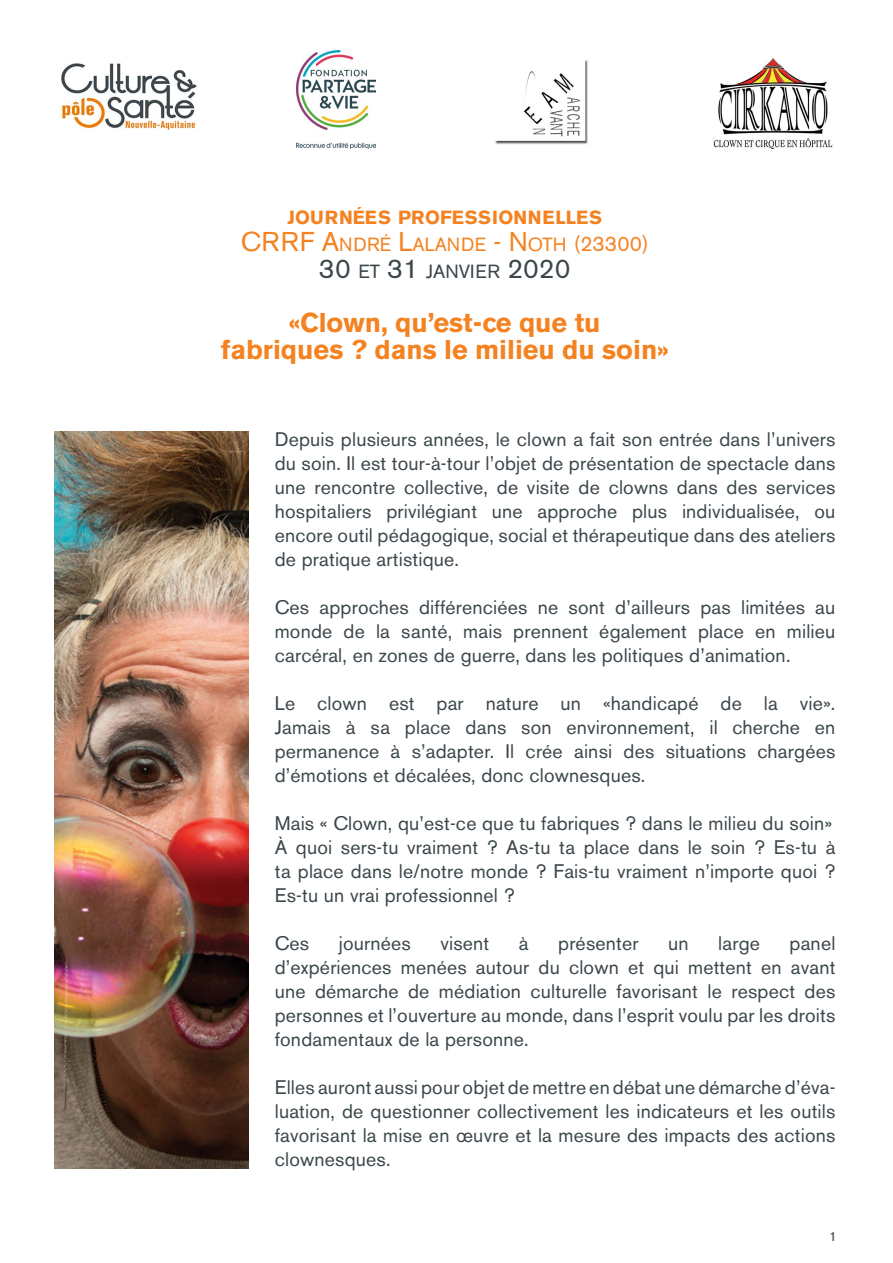
<style>
.page{position:relative;width:893px;height:1263px;background:#fff}
.page>*{position:absolute;margin:0;border:0;box-sizing:border-box;transform-origin:0 0}
.t1{font:700 27px/27px "Akzidenz Grotesk BE";color:#f58220;text-align:center}
.t2{font:19.5px/24px "Akzidenz Grotesk BE";letter-spacing:.01em;color:#3b464b;text-align:justify}
.t3{font:700 18.9px/27px "Akzidenz Grotesk BE";letter-spacing:.02em;color:#f58220;text-align:center}
.t4{font:13.5px "Akzidenz Grotesk BE";color:#3b464b}
.s1{font-weight:400;font-size:27px}
.s2{font-weight:400}
.s3{font-weight:400;font-size:21px}
.s4{font-weight:400;font-size:27px;color:#3b464b}
.s5{font-weight:400;color:#3b464b}
</style>
<div class="page">
<img style="left:54px;top:432px;width:194px;height:736px">
<img style="left:495px;top:60px;width:93px;height:85px">
<img style="left:296px;top:51px;width:79px;height:98px">
<img style="left:61px;top:63px;width:136px;height:68px">
<img style="left:713px;top:58px;width:120px;height:90px">
<p class="t3" style="left:241px;top:204px;width:409px">JOURNÉES PROFESSIONNELLES<br><span class="s1">CRRF A</span><span class="s2">NDRÉ</span> <span class="s1">L</span><span class="s2">ALANDE</span> <span class="s1">- N</span> <span class="s2">OTH</span> <span class="s3">(23300)<br></span><span class="s4">30</span> <span class="s5">ET</span> <span class="s4">31</span> <span class="s5">JANVIER</span> <span class="s4">2020</span></p>
<h1 class="t1" style="left:221px;top:309px;width:449px">«Clown, qu’est-ce que tu<br>fabriques ? dans le milieu du soin»</h1>
<p class="t2" style="left:275px;top:427px;width:562px">Depuis plusieurs années, le clown a fait son entrée dans l’univers du soin. Il est tour-à-tour l’objet de présentation de spectacle dans une rencontre collective, de visite de clowns dans des services hospitaliers privilégiant une approche plus individualisée, ou encore outil pédagogique, social et thérapeutique dans des ateliers de pratique artistique.</p>
<p class="t2" style="left:275px;top:595px;width:562px">Ces approches différenciées ne sont d’ailleurs pas limitées au monde de la santé, mais prennent également place en milieu carcéral, en zones de guerre, dans les politiques d’animation.</p>
<p class="t2" style="left:275px;top:691px;width:562px">Le clown est par nature un «handicapé de la vie».<br>Jamais à sa place dans son environnement, il cherche en permanence à s’adapter. Il crée ainsi des situations chargées d’émotions et décalées, donc clownesques.</p>
<p class="t2" style="left:275px;top:812px;width:562px;text-align:left">Mais « Clown, qu’est-ce que tu fabriques ? dans le milieu du soin» À quoi sers-tu vraiment ? As-tu ta place dans le soin ? Es-tu à ta place dans le/notre monde ? Fais-tu vraiment n’importe quoi ?<br>Es-tu un vrai professionnel ?</p>
<p class="t2" style="left:275px;top:932px;width:36px">Ces</p>
<p class="t2" style="left:339px;top:932px;width:74px">journées</p>
<p class="t2" style="left:440px;top:932px;width:50px">visent</p>
<p class="t2" style="left:519px;top:932px;width:11px">à</p>
<p class="t2" style="left:558px;top:932px;width:82px">présenter</p>
<p class="t2" style="left:668px;top:932px;width:22px">un</p>
<p class="t2" style="left:718px;top:932px;width:43px">large</p>
<p class="t2" style="left:275px;top:932px;width:562px;text-indent:515px">panel d’expériences menées autour du clown et qui mettent en avant une démarche de médiation culturelle favorisant le respect des personnes et l’ouverture au monde, dans l’esprit voulu par les droits fondamentaux de la personne.</p>
<p class="t2" style="left:275px;top:1076px;width:562px">Elles auront aussi pour objet de mettre en débat une démarche d’éva&shy;luation, de questionner collectivement les indicateurs et les outils favorisant la mise en œuvre et la mesure des impacts des actions clownesques.</p>
<p class="t4" style="left:829px;top:1228px;width:9px">1</p>
</div>
